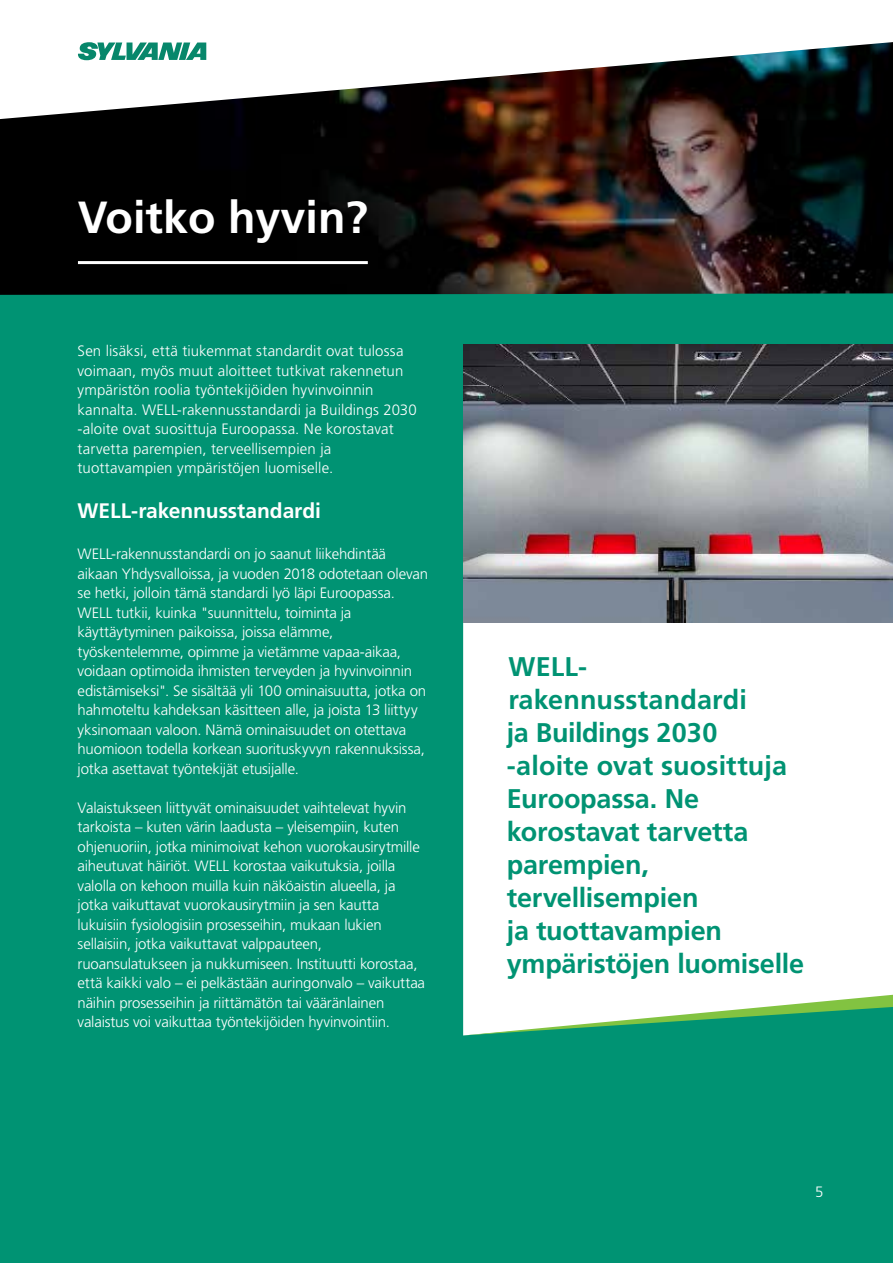
<style>
.page{position:relative;width:893px;height:1263px;background:#fff}
.page>*{position:absolute;margin:0;border:0;box-sizing:border-box;transform-origin:0 0}
.t1{font:700 45px "Frutiger";color:#fff}
.t2{font:700 27px/33px "Frutiger";letter-spacing:-.01em;color:#009373}
.t3{font:700 21px "Frutiger";letter-spacing:-.005em;color:#fff}
.t4{font:300 15px/19.5px "Frutiger";letter-spacing:-.01em;color:#fff}
</style>
<div class="page">
<svg style="left:0;top:119px;width:893px;height:174px;fill:#010101"></svg>
<svg style="left:1px;top:42px;width:892px;height:77px"></svg>
<svg style="left:78px;top:42px;width:128px;height:18px"></svg>
<hr style="left:78px;top:261px;width:290px;height:3px;background:#fff">
<div style="left:0;top:293px;width:893px;height:970px;background:#009373"></div>
<svg style="left:463px;top:623px;width:430px;height:372px"></svg>
<img style="left:463px;top:344px;width:430px;height:279px">
<svg style="left:463px;top:995px;width:430px;height:40px"></svg>
<h1 class="t1" style="left:78px;top:191px;width:292px">Voitko hyvin?</h1>
<p class="t4" style="left:78px;top:341px;width:341px">Sen lisäksi, että tiukemmat standardit ovat tulossa voimaan, myös muut aloitteet tutkivat rakennetun ympäristön roolia työntekijöiden hyvinvoinnin kannalta. WELL-rakennusstandardi ja Buildings 2030 -aloite ovat suosittuja Euroopassa. Ne korostavat tarvetta parempien, terveellisempien ja tuottavampien ympäristöjen luomiselle.</p>
<h3 class="t3" style="left:78px;top:498px;width:245px">WELL-rakennusstandardi</h3>
<p class="t4" style="left:78px;top:544px;width:352px">WELL-rakennusstandardi on jo saanut liikehdintää aikaan Yhdysvalloissa, ja vuoden 2018 odotetaan olevan se hetki, jolloin tämä standardi lyö läpi Euroopassa.<br>WELL tutkii, kuinka "suunnittelu, toiminta ja käyttäytyminen paikoissa, joissa elämme, työskentelemme, opimme ja vietämme vapaa-aikaa, voidaan optimoida ihmisten terveyden ja hyvinvoinnin edistämiseksi". Se sisältää yli 100 ominaisuutta, jotka on hahmoteltu kahdeksan käsitteen alle, ja joista 13 liittyy yksinomaan valoon. Nämä ominaisuudet on otettava huomioon todella korkean suorituskyvyn rakennuksissa, jotka asettavat työntekijät etusijalle.</p>
<p class="t4" style="left:78px;top:798px;width:349px">Valaistukseen liittyvät ominaisuudet vaihtelevat hyvin tarkoista – kuten värin laadusta – yleisempiin, kuten ohjenuoriin, jotka minimoivat kehon vuorokausirytmille aiheutuvat häiriöt. WELL korostaa vaikutuksia, joilla valolla on kehoon muilla kuin näköaistin alueella, ja jotka vaikuttavat vuorokausirytmiin ja sen kautta lukuisiin fysiologisiin prosesseihin, mukaan lukien sellaisiin, jotka vaikuttavat valppauteen, ruoansulatukseen ja nukkumiseen. Instituutti korostaa, että kaikki valo – ei pelkästään auringonvalo – vaikuttaa näihin prosesseihin ja riittämätön tai vääränlainen valaistus voi vaikuttaa työntekijöiden hyvinvointiin.</p>
<h2 class="t2" style="left:507px;top:650px;width:299px">WELL&shy;rakennusstandardi<br>ja Buildings 2030 -aloite ovat suosittuja<br>Euroopassa. Ne korostavat tarvetta parempien, tervellisempien<br>ja tuottavampien ympäristöjen luomiselle</h2>
<p class="t4" style="left:815px;top:1182px;width:10px">5</p>
</div>
